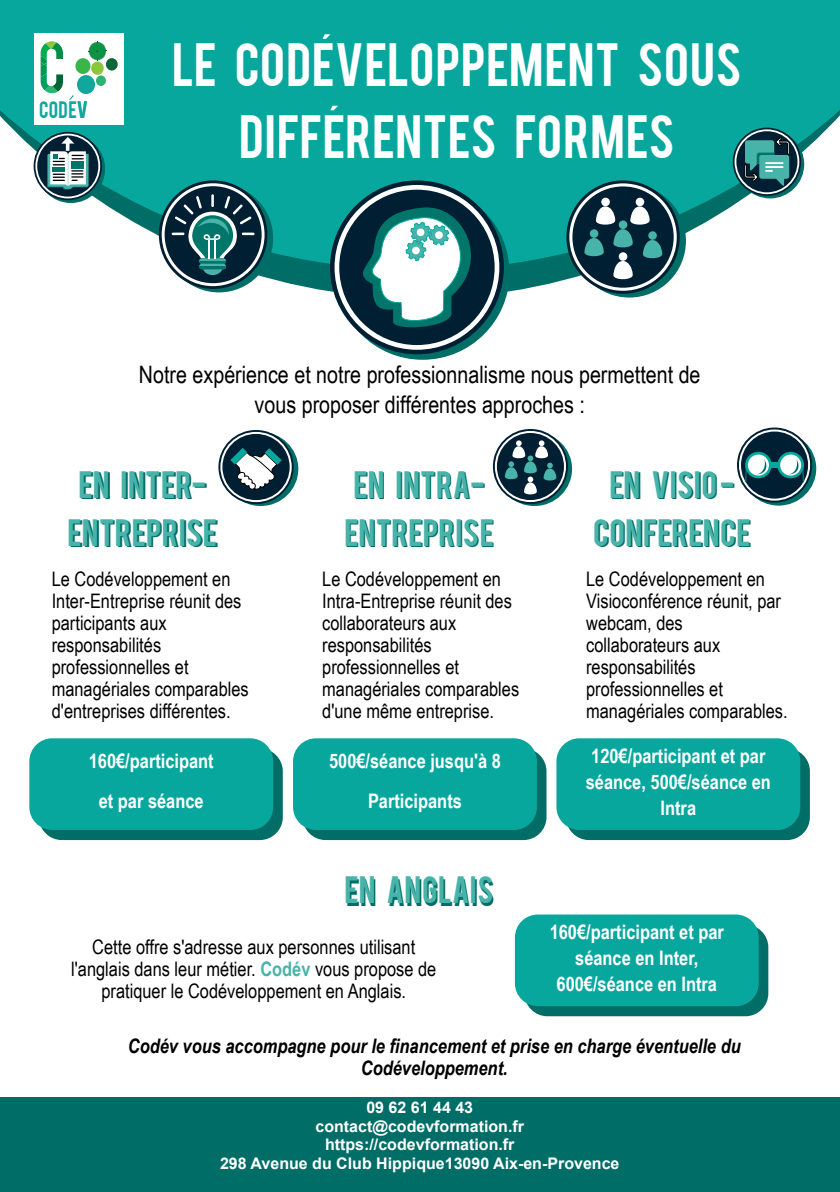
<style>
.page{position:relative;width:840px;height:1192px;background:#fff}
.page>*{position:absolute;margin:0;border:0;box-sizing:border-box;transform-origin:0 0}
.t1{font:48px/72px "Bebas";letter-spacing:.015em;color:#fff;text-align:center}
.t2{font:30px/48px "Bebas";letter-spacing:.015em;color:#006d66;text-align:center}
.t3{font:24px/30px "Arial Narrow";color:#000;text-align:center}
.t4{font:20px/22px "Arial Narrow";color:#000}
.t5{font:700 20px/26px "Arial Narrow";color:#fff;text-align:center}
.t6{font:italic 700 20px/22px "Arial Narrow";color:#000;text-align:center}
.t7{font:18.8px "Bebas";letter-spacing:.02em;color:#12a79d}
.t8{font:700 16px/18.6px "Arial";color:#fff;text-align:center}
.s1{font-weight:700;color:#48b4a9}
</style>
<div class="page">
<svg style="left:193px;top:270px;width:485px;height:28px"></svg>
<svg style="left:0;top:0;width:839px;height:270px;background:#2bb2a9"></svg>
<div style="left:34px;top:34px;width:89px;height:91px;background:#fff"></div>
<svg style="left:41px;top:41px;width:22px;height:52px"></svg>
<div style="left:91px;top:62px;width:13px;height:13px;background:#8bc63e;border-radius:50%"></div>
<div style="left:75px;top:58px;width:15px;height:16px;background:#3ab54a;border-radius:50%"></div>
<div style="left:106px;top:58px;width:12px;height:13px;background:#0c6638;border-radius:50%"></div>
<div style="left:96px;top:75px;width:10px;height:11px;background:#2bb572;border-radius:50%"></div>
<div style="left:77px;top:75px;width:18px;height:19px;background:#12a79d;border-radius:50%"></div>
<svg style="left:88px;top:41px;width:19px;height:20px"></svg>
<svg style="left:69px;top:95px;width:5px;height:5px"></svg>
<div style="left:335px;top:186px;width:174px;height:174px;background:#006d66;border-radius:50%"></div>
<div style="left:330px;top:180px;width:174px;height:174px;background:#001f33;border-radius:50%"></div>
<svg style="left:334px;top:185px;width:165px;height:165px"></svg>
<div style="left:735px;top:130px;width:69px;height:68px;background:#006d66;border-radius:50%"></div>
<svg style="left:732px;top:128px;width:69px;height:68px"></svg>
<svg style="left:734px;top:129px;width:65px;height:65px"></svg>
<svg style="left:736px;top:131px;width:61px;height:61px;background:#337175"></svg>
<div style="left:572px;top:184px;width:114px;height:113px;background:#006d66;border-radius:50%"></div>
<svg style="left:566px;top:180px;width:113px;height:114px"></svg>
<svg style="left:569px;top:183px;width:107px;height:108px;background:#3c6771"></svg>
<svg style="left:618px;top:252px;width:9px;height:9px"></svg>
<svg style="left:497px;top:432px;width:75px;height:74px"></svg>
<svg style="left:493px;top:429px;width:75px;height:75px"></svg>
<svg style="left:495px;top:431px;width:71px;height:71px"></svg>
<svg style="left:497px;top:433px;width:67px;height:67px"></svg>
<div style="left:165px;top:184px;width:108px;height:108px;background:#006d66;border-radius:50%"></div>
<svg style="left:159px;top:180px;width:108px;height:109px"></svg>
<svg style="left:162px;top:183px;width:102px;height:103px"></svg>
<svg style="left:37px;top:135px;width:68px;height:68px"></svg>
<svg style="left:34px;top:132px;width:68px;height:68px"></svg>
<svg style="left:35px;top:134px;width:65px;height:64px"></svg>
<svg style="left:37px;top:135px;width:61px;height:61px"></svg>
<svg style="left:322px;top:34px;width:8px;height:5px"></svg>
<svg style="left:330px;top:106px;width:8px;height:4px"></svg>
<div style="left:0;top:1097px;width:839px;height:94px;background:#006d66"></div>
<svg style="left:741px;top:431px;width:75px;height:74px"></svg>
<svg style="left:737px;top:427px;width:75px;height:75px"></svg>
<svg style="left:739px;top:429px;width:71px;height:71px"></svg>
<svg style="left:741px;top:431px;width:67px;height:67px"></svg>
<div style="left:769px;top:462px;width:11px;height:5px;background:#08a79d"></div>
<div style="left:223px;top:432px;width:75px;height:74px;background:#006d66;border-radius:50%"></div>
<svg style="left:218px;top:430px;width:76px;height:74px"></svg>
<svg style="left:220px;top:432px;width:72px;height:70px"></svg>
<svg style="left:222px;top:434px;width:68px;height:66px;background:#59747e"></svg>
<div style="left:39px;top:748px;width:244px;height:92px;background:#006d66;border-radius:23px"></div>
<div style="left:29px;top:738px;width:244px;height:92px;background:#08a79d;border-radius:23px"></div>
<div style="left:302px;top:748px;width:244px;height:92px;background:#006d66;border-radius:23px"></div>
<div style="left:293px;top:738px;width:244px;height:92px;background:#08a79d;border-radius:23px"></div>
<div style="left:566px;top:748px;width:243px;height:92px;background:#006d66;border-radius:23px"></div>
<div style="left:556px;top:738px;width:244px;height:92px;background:#08a79d;border-radius:23px"></div>
<div style="left:524px;top:924px;width:244px;height:92px;background:#006d66;border-radius:23px"></div>
<div style="left:515px;top:914px;width:243px;height:92px;background:#08a79d;border-radius:23px"></div>
<p class="t7" style="left:39px;top:100px;width:50px">CODEV</p>
<h1 class="t1" style="left:172px;top:33px;width:571px">LE CODEVELOPPEMENT SOUS<br>DIFFERENTES FORMES</h1>
<p class="t3" style="left:139px;top:361px;width:563px">Notre expérience et notre professionnalisme nous permettent de vous proposer différentes approches :</p>
<h2 class="t2" style="left:70px;top:465px;width:151px">EN INTER-<br>ENTREPRISE</h2>
<p class="t4" style="left:52px;top:570px;width:198px">Le Codéveloppement en<br>Inter-Entreprise réunit des participants aux responsabilités professionnelles et managériales comparables d'entreprises différentes.</p>
<h2 class="t2" style="left:345px;top:465px;width:151px">EN INTRA-<br>ENTREPRISE</h2>
<h2 class="t2" style="left:594px;top:465px;width:159px">EN VISIO-<br>CONFERENCE</h2>
<p class="t4" style="left:322px;top:570px;width:198px">Le Codéveloppement en<br>Intra-Entreprise réunit des collaborateurs aux responsabilités professionnelles et managériales comparables d'une même entreprise.</p>
<p class="t4" style="left:586px;top:569px;width:203px">Le Codéveloppement en<br>Visioconférence réunit, par webcam, des collaborateurs aux responsabilités professionnelles et managériales comparables.</p>
<p class="t5" style="left:89px;top:742px;width:126px;line-height:40.6px">160€/participant et par séance</p>
<p class="t5" style="left:329px;top:742px;width:173px;line-height:40px">500€/séance jusqu'à 8<br>Participants</p>
<p class="t5" style="left:585px;top:744px;width:187px">120€/participant et par séance, 500€/séance en<br>Intra</p>
<h2 class="t2" style="left:346px;top:871px;width:150px">EN ANGLAIS</h2>
<p class="t5" style="left:549px;top:920px;width:176px">160€/participant et par séance en Inter,<br>600€/séance en Intra</p>
<p class="t4" style="left:71px;top:937px;width:367px;text-align:center">Cette offre s'adresse aux personnes utilisant l'anglais dans leur métier. <span class="s1">Codév</span> vous propose de pratiquer le Codéveloppement en Anglais.</p>
<p class="t6" style="left:128px;top:1037px;width:614px">Codév vous accompagne pour le financement et prise en charge éventuelle du<br>Codéveloppement.</p>
<p class="t8" style="left:220px;top:1099px;width:401px">09 62 61 44 43<br>contact@codevformation.fr https://codevformation.fr<br>298 Avenue du Club Hippique13090 Aix-en-Provence</p>
</div>
